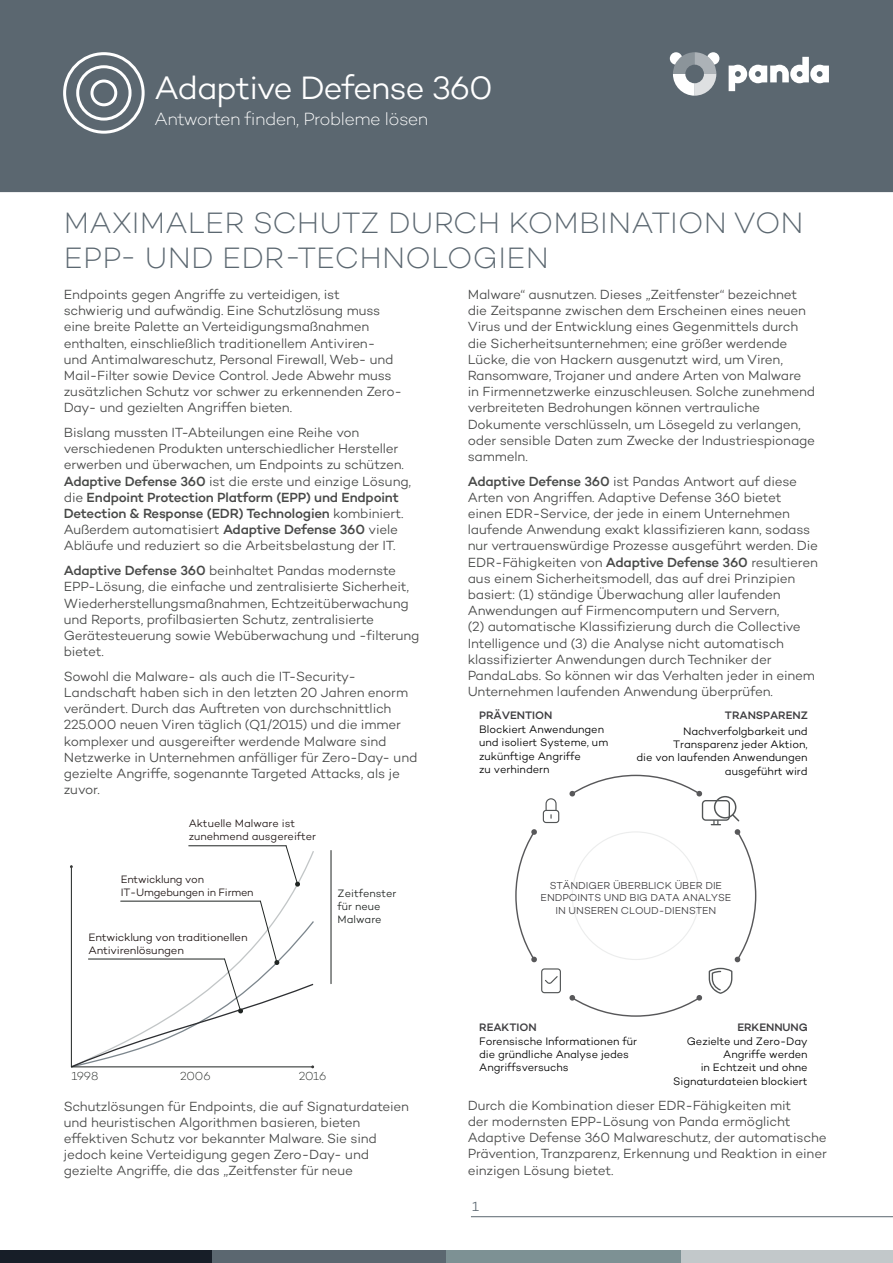
<style>
.page{position:relative;width:893px;height:1263px;background:#fff}
.page>*{position:absolute;margin:0;border:0;box-sizing:border-box;transform-origin:0 0}
.t1{font:300 33px "Campton";letter-spacing:-.035em;color:#fff}
.t2{font:200 30px/34.5px "Campton";letter-spacing:.005em;color:#5b6770}
.t3{font:200 18px "Campton";letter-spacing:-.03em;color:#fff}
.t4{font:300 13.5px/16.2px "Campton";letter-spacing:-.015em;color:#484948}
.t5{font:300 13.5px "Campton";color:#5b6770}
.t6{font:200 11.85px "Campton";letter-spacing:-.015em;color:#1f2421}
.t7{font:300 11.1px/13.2px "Campton";letter-spacing:-.005em;color:#000;text-align:right}
.t8{font:500 11.1px "Campton";letter-spacing:-.005em;color:#3e3d40}
.t9{font:300 10.95px/13px "Campton";letter-spacing:-.015em;color:#1f1514}
.t10{font:300 10.95px/13px "Campton";letter-spacing:-.015em;color:#1f1514;scale:1.04 1}
.t11{font:300 10.95px/13px "Campton";color:#1f2422}
.t12{font:300 10.2px/12.3px "Campton";letter-spacing:-.005em;color:#3e3d40;text-align:center}
.s1{font-weight:500}
</style>
<div class="page">
<div style="left:0;top:0;width:893px;height:192px;background:#5b6770"></div>
<div style="left:0;top:1250px;width:212px;height:13px;background:#171e28"></div>
<div style="left:212px;top:1250px;width:234px;height:13px;background:#5b6770"></div>
<div style="left:446px;top:1250px;width:235px;height:13px;background:#7d9194"></div>
<div style="left:681px;top:1250px;width:212px;height:13px;background:#c2c8ca"></div>
<hr style="left:471px;top:1216px;width:422px;height:1px;background:#5b6770">
<svg style="left:670px;top:52px;width:49px;height:44px"></svg>
<svg style="left:729px;top:57px;width:100px;height:34px"></svg>
<svg style="left:62px;top:51px;width:84px;height:84px"></svg>
<svg style="left:569px;top:995px;width:133px;height:22px"></svg>
<svg style="left:569px;top:774px;width:133px;height:23px"></svg>
<div style="left:714px;top:796px;width:22px;height:22px;border:1px solid #525556;border-radius:50%"></div>
<div style="left:702px;top:800px;width:28px;height:21px;border:1px solid #525556;border-radius:3px"></div>
<svg style="left:543px;top:798px;width:16px;height:25px"></svg>
<svg style="left:709px;top:813px;width:48px;height:181px"></svg>
<svg style="left:515px;top:829px;width:46px;height:164px"></svg>
<hr style="left:71px;top:866px;width:1px;height:201px;background:#1f2422">
<svg style="left:70px;top:900px;width:244px;height:168px"></svg>
<hr style="left:88px;top:959px;width:137px;height:1px;background:#1f2422">
<svg style="left:285px;top:845px;width:15px;height:42px"></svg>
<hr style="left:189px;top:845px;width:97px;height:1px;background:#1f2422">
<hr style="left:331px;top:850px;width:1px;height:134px;background:#1f2422">
<h1 class="t1" style="left:154px;top:68px;width:340px">Adaptive Defense 360</h1>
<h3 class="t3" style="left:154px;top:108px;width:275px">Antworten finden, Probleme lösen</h3>
<h2 class="t2" style="left:64px;top:206px;width:741px">MAXIMALER SCHUTZ DURCH KOMBINATION VON<br>EPP- UND EDR-TECHNOLOGIEN</h2>
<p class="t4" style="left:64px;top:286px;width:340px">Endpoints gegen Angriffe zu verteidigen, ist schwierig und aufwändig. Eine Schutzlösung muss eine breite Palette an Verteidigungsmaßnahmen enthalten, einschließlich traditionellem Antiviren&shy;und Antimalwareschutz, Personal Firewall, Web- und Mail-Filter sowie Device Control. Jede Abwehr muss zusätzlichen Schutz vor schwer zu erkennenden Zero-Day- und gezielten Angriffen bieten.</p>
<p class="t4" style="left:64px;top:424px;width:349px">Bislang mussten IT-Abteilungen eine Reihe von verschiedenen Produkten unterschiedlicher Hersteller erwerben und überwachen, um Endpoints zu schützen.<br><span class="s1">Adaptive Defense 360</span> ist die erste und einzige Lösung, die <span class="s1">Endpoint Protection Platform (EPP) und Endpoint Detection &amp; Response (EDR) Technologien</span> kombiniert.<br>Außerdem automatisiert <span class="s1">Adaptive Defense 360</span> viele Abläufe und reduziert so die Arbeitsbelastung der IT.</p>
<p class="t4" style="left:64px;top:562px;width:357px"><span class="s1">Adaptive Defense 360</span> beinhaltet Pandas modernste EPP-Lösung, die einfache und zentralisierte Sicherheit, Wiederherstellungsmaßnahmen, Echtzeitüberwachung und Reports, profilbasierten Schutz, zentralisierte Gerätesteuerung sowie Webüberwachung und -filterung bietet.</p>
<p class="t4" style="left:64px;top:668px;width:355px">Sowohl die Malware- als auch die IT-Security-Landschaft haben sich in den letzten 20 Jahren enorm verändert. Durch das Auftreten von durchschnittlich 225.000 neuen Viren täglich (Q1/2015) und die immer komplexer und ausgereifter werdende Malware sind Netzwerke in Unternehmen anfälliger für Zero-Day- und gezielte Angriffe, sogenannte Targeted Attacks, als je zuvor.</p>
<p class="t9" style="left:189px;top:816px;width:129px">Aktuelle Malware ist zunehmend ausgereifter</p>
<p class="t9" style="left:121px;top:872px;width:134px">Entwicklung von<br>IT-Umgebungen in Firmen</p>
<p class="t10" style="left:88px;top:931px;width:155px">Entwicklung von traditionellen<br>Antivirenlösungen</p>
<p class="t11" style="left:338px;top:886px;width:60px">Zeitfenster für neue<br>Malware</p>
<p class="t6" style="left:71px;top:1069px;width:29px">1998</p>
<p class="t6" style="left:180px;top:1069px;width:32px">2006</p>
<p class="t6" style="left:299px;top:1069px;width:29px">2016</p>
<p class="t4" style="left:64px;top:1098px;width:347px">Schutzlösungen für Endpoints, die auf Signaturdateien und heuristischen Algorithmen basieren, bieten effektiven Schutz vor bekannter Malware. Sie sind jedoch keine Verteidigung gegen Zero-Day- und gezielte Angriffe, die das „Zeitfenster für neue</p>
<p class="t4" style="left:468px;top:286px;width:349px">Malware“ ausnutzen. Dieses „Zeitfenster“ bezeichnet die Zeitspanne zwischen dem Erscheinen eines neuen Virus und der Entwicklung eines Gegenmittels durch die Sicherheitsunternehmen; eine größer werdende Lücke, die von Hackern ausgenutzt wird, um Viren, Ransomware, Trojaner und andere Arten von Malware in Firmennetzwerke einzuschleusen. Solche zunehmend verbreiteten Bedrohungen können vertrauliche Dokumente verschlüsseln, um Lösegeld zu verlangen, oder sensible Daten zum Zwecke der Industriespionage sammeln.</p>
<p class="t4" style="left:468px;top:473px;width:352px"><span class="s1">Adaptive Defense 360</span> ist Pandas Antwort auf diese Arten von Angriffen. Adaptive Defense 360 bietet einen EDR-Service, der jede in einem Unternehmen laufende Anwendung exakt klassifizieren kann, sodass nur vertrauenswürdige Prozesse ausgeführt werden. Die EDR-Fähigkeiten von <span class="s1">Adaptive Defense 360</span> resultieren aus einem Sicherheitsmodell, das auf drei Prinzipien basiert: (1) ständige Überwachung aller laufenden Anwendungen auf Firmencomputern und Servern,<br>(2) automatische Klassifizierung durch die Collective Intelligence und (3) die Analyse nicht automatisch klassifizierter Anwendungen durch Techniker der PandaLabs. So können wir das Verhalten jeder in einem Unternehmen laufenden Anwendung überprüfen.</p>
<p class="t8" style="left:479px;top:708px;width:75px">PRÄVENTION</p>
<p class="t7" style="left:479px;top:723px;width:131px;text-align:left">Blockiert Anwendungen und isoliert Systeme, um zukünftige Angriffe<br>zu verhindern</p>
<p class="t8" style="left:725px;top:708px;width:84px">TRANSPARENZ</p>
<p class="t7" style="left:636px;top:724px;width:173px">Nachverfolgbarkeit und<br>Transparenz jeder Aktion,<br>die von laufenden Anwendungen ausgeführt wird</p>
<p class="t12" style="left:541px;top:879px;width:192px">STÄNDIGER ÜBERBLICK ÜBER DIE<br>ENDPOINTS UND BIG DATA ANALYSE<br>IN UNSEREN CLOUD-DIENSTEN</p>
<p class="t8" style="left:479px;top:1020px;width:59px">REAKTION</p>
<p class="t7" style="left:479px;top:1034px;width:159px;text-align:left">Forensische Informationen für die gründliche Analyse jedes<br>Angriffsversuchs</p>
<p class="t8" style="left:737px;top:1020px;width:72px">ERKENNUNG</p>
<p class="t7" style="left:673px;top:1034px;width:136px">Gezielte und Zero-Day<br>Angriffe werden<br>in Echtzeit und ohne<br>Signaturdateien blockiert</p>
<p class="t4" style="left:468px;top:1097px;width:361px">Durch die Kombination dieser EDR-Fähigkeiten mit<br>der modernsten EPP-Lösung von Panda ermöglicht Adaptive Defense 360 Malwareschutz, der automatische Prävention, Tranzparenz, Erkennung und Reaktion in einer einzigen Lösung bietet.</p>
<p class="t5" style="left:472px;top:1198px;width:8px">1</p>
</div>
